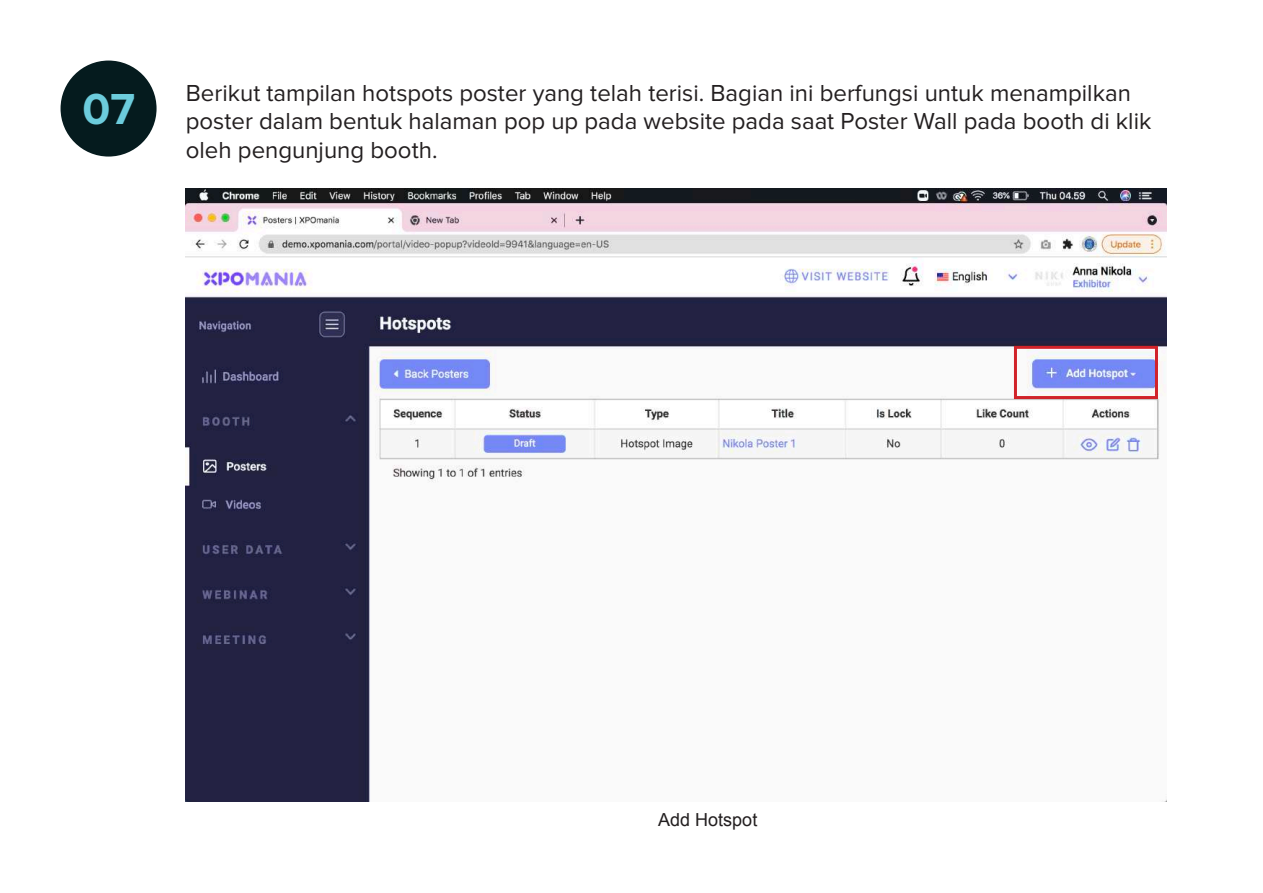
<style>
.page{position:relative;width:1263px;height:893px;background:#fff}
.page>*{position:absolute;margin:0;border:0;box-sizing:border-box;transform-origin:0 0}
.t1{font:700 45px "Proxima Nova";color:#6cccdc}
.t2{font:24px/28.8px "Proxima Nova";color:#231f20}
.t3{font:18px "Arial";color:#231f20}
</style>
<div class="page">
<img style="left:186px;top:188px;width:980px;height:613px">
<div style="left:61px;top:61px;width:96px;height:96px;background:#051b1e;border-radius:50%"></div>
<div style="left:1014px;top:346px;width:144px;height:53px;border:3px solid #d1232a"></div>
<h1 class="t1" style="left:82px;top:83px;width:54px">07</h1>
<p class="t2" style="left:186px;top:78px;width:967px">Berikut tampilan hotspots poster yang telah terisi. Bagian ini berfungsi untuk menampilkan poster dalam bentuk halaman pop up pada website pada saat Poster Wall pada booth di klik oleh pengunjung booth.</p>
<p class="t3" style="left:658px;top:808px;width:101px">Add Hotspot</p>
</div>
